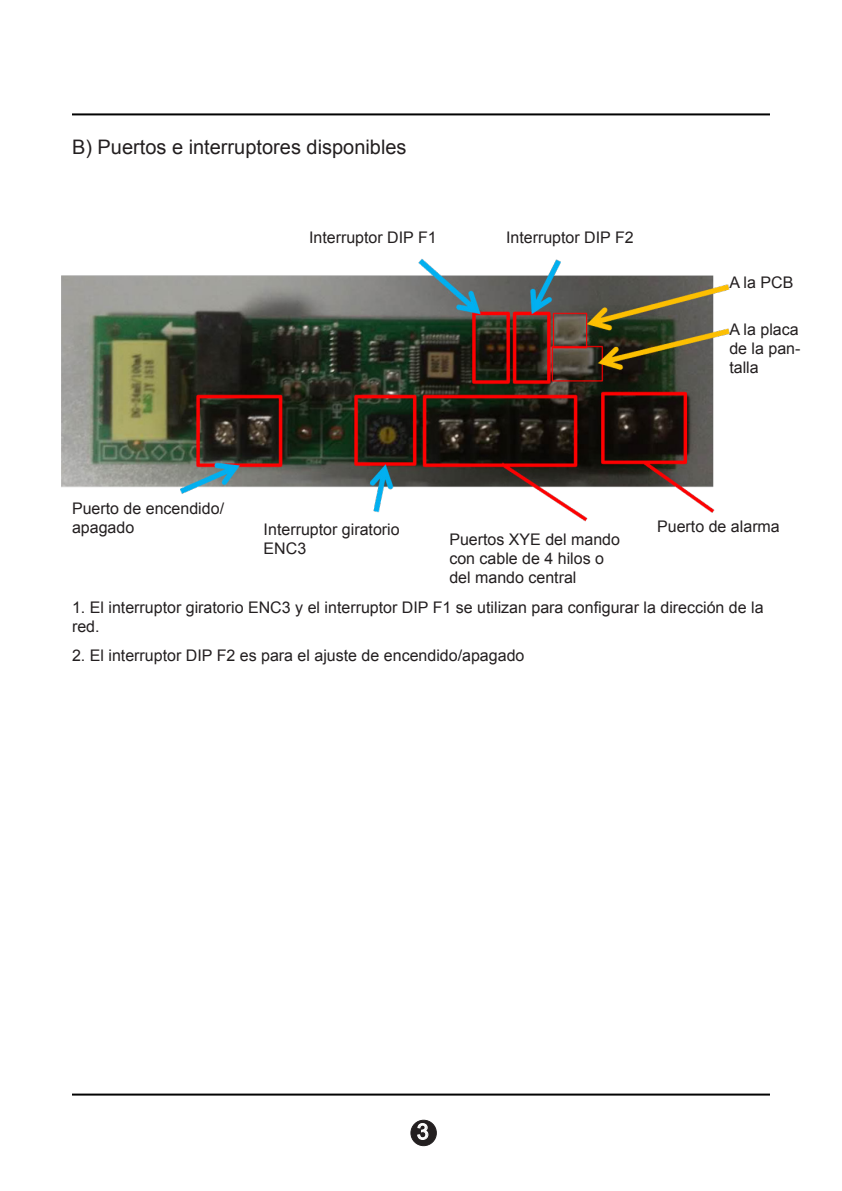
<style>
.page{position:relative;width:842px;height:1191px;background:#fff}
.page>*{position:absolute;margin:0;border:0;box-sizing:border-box;transform-origin:0 0}
.t1{font:21.8px "Arial";color:#fff}
.t2{font:20px "Arial";color:#231f20}
.t3{font:16px/19.2px "Arial";color:#231f20}
</style>
<div class="page">
<hr style="left:72px;top:113px;width:698px;height:2px;background:#030303">
<hr style="left:72px;top:1093px;width:698px;height:2px;background:#030303">
<div style="left:411px;top:1120px;width:25px;height:25px;background:#231f20;border-radius:50%"></div>
<div style="left:411px;top:1120px;width:26px;height:25px;border:1px solid #231f20;border-radius:50%"></div>
<svg style="left:417px;top:1123px;width:11px;height:16px"></svg>
<img style="left:61px;top:259px;width:668px;height:262px">
<p class="t2" style="left:72px;top:133px;width:336px">B) Puertos e interruptores disponibles</p>
<p class="t3" style="left:309px;top:228px;width:129px">Interruptor DIP F1</p>
<p class="t3" style="left:506px;top:228px;width:129px">Interruptor DIP F2</p>
<p class="t3" style="left:729px;top:273px;width:66px">A la PCB</p>
<p class="t3" style="left:729px;top:320px;width:73px;text-align:justify">A la placa de la pan&shy;talla</p>
<p class="t3" style="left:72px;top:499px;width:154px">Puerto de encendido/ apagado</p>
<p class="t3" style="left:264px;top:520px;width:138px">Interruptor giratorio<br>ENC3</p>
<p class="t3" style="left:449px;top:529px;width:172px">Puertos XYE del mando con cable de 4 hilos o del mando central</p>
<p class="t3" style="left:657px;top:517px;width:124px">Puerto de alarma</p>
<p class="t3" style="left:72px;top:598px;width:693px">1. El interruptor giratorio ENC3 y el interruptor DIP F1 se utilizan para configurar la dirección de la red.</p>
<p class="t3" style="left:72px;top:646px;width:454px">2. El interruptor DIP F2 es para el ajuste de encendido/apagado</p>
<h1 class="t1" style="left:417px;top:1117px;width:14px">3</h1>
</div>
